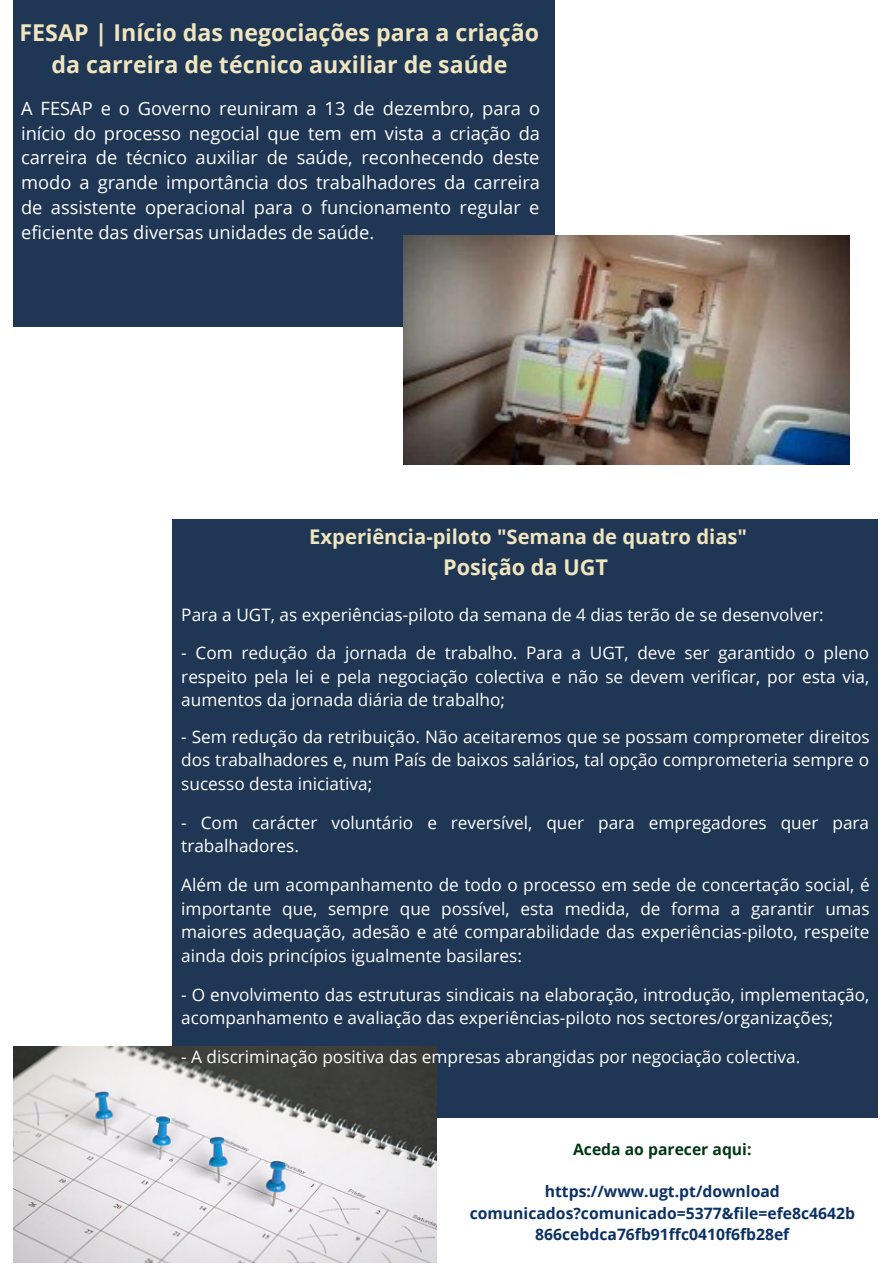
<style>
.page{position:relative;width:893px;height:1264px;background:#fff}
.page>*{position:absolute;margin:0;border:0;box-sizing:border-box;transform-origin:0 0}
.t1{font:700 23.25px/31.5px "Open Sans";color:#efe5be;text-align:center}
.t2{font:700 21.75px "Open Sans";color:#efe5be}
.t3{font:700 20.25px "Open Sans";color:#efe5be}
.t4{font:18.3px/24.8px "Open Sans";color:#fff;text-align:justify}
.t5{font:17.25px/23.5px "Open Sans";color:#fff;text-align:justify}
.t6{font:700 15.75px/21.3px "Open Sans";color:#0b3164;text-align:center}
.t7{font:700 15.75px "Open Sans";color:#023715}
</style>
<div class="page">
<div style="left:13px;top:0;width:541px;height:326px;background:#1f3654"></div>
<img style="left:403px;top:235px;width:446px;height:230px">
<div style="left:172px;top:519px;width:705px;height:598px;background:#1f3654"></div>
<img style="left:13px;top:1046px;width:423px;height:216px">
<h1 class="t1" style="left:20px;top:16px;width:521px">FESAP | Início das negociações para a criação da carreira de técnico auxiliar de saúde</h1>
<p class="t4" style="left:21px;top:95px;width:520px">A FESAP e o Governo reuniram a 13 de dezembro, para o início do processo negocial que tem em vista a criação da carreira de técnico auxiliar de saúde, reconhecendo deste modo a grande importância dos trabalhadores da carreira de assistente operacional para o funcionamento regular e eficiente das diversas unidades de saúde.</p>
<p class="t3" style="left:309px;top:522px;width:439px">Experiência-piloto "Semana de quatro dias"</p>
<p class="t2" style="left:443px;top:551px;width:166px">Posição da UGT</p>
<p class="t5" style="left:181px;top:602px;width:643px">Para a UGT, as experiências-piloto da semana de 4 dias terão de se desenvolver:</p>
<p class="t5" style="left:181px;top:641px;width:689px">- Com redução da jornada de trabalho. Para a UGT, deve ser garantido o pleno respeito pela lei e pela negociação colectiva e não se devem verificar, por esta via, aumentos da jornada diária de trabalho;</p>
<p class="t5" style="left:181px;top:724px;width:690px">- Sem redução da retribuição. Não aceitaremos que se possam comprometer direitos dos trabalhadores e, num País de baixos salários, tal opção comprometeria sempre o sucesso desta iniciativa;</p>
<p class="t5" style="left:181px;top:810px;width:689px">- Com carácter voluntário e reversível, quer para empregadores quer para trabalhadores.</p>
<p class="t5" style="left:181px;top:872px;width:690px">Além de um acompanhamento de todo o processo em sede de concertação social, é importante que, sempre que possível, esta medida, de forma a garantir umas maiores adequação, adesão e até comparabilidade das experiências-piloto, respeite ainda dois princípios igualmente basilares:</p>
<p class="t5" style="left:181px;top:982px;width:689px">- O envolvimento das estruturas sindicais na elaboração, introdução, implementação, acompanhamento e avaliação das experiências-piloto nos sectores/organizações;</p>
<p class="t5" style="left:181px;top:1044px;width:620px">- A discriminação positiva das empresas abrangidas por negociação colectiva.</p>
<p class="t7" style="left:573px;top:1137px;width:180px">Aceda ao parecer aqui:</p>
<p class="t6" style="left:469px;top:1180px;width:386px">https://www.ugt.pt/download comunicados?comunicado=5377&amp;file=efe8c4642b<br>866cebdca76fb91ffc0410f6fb28ef</p>
</div>
